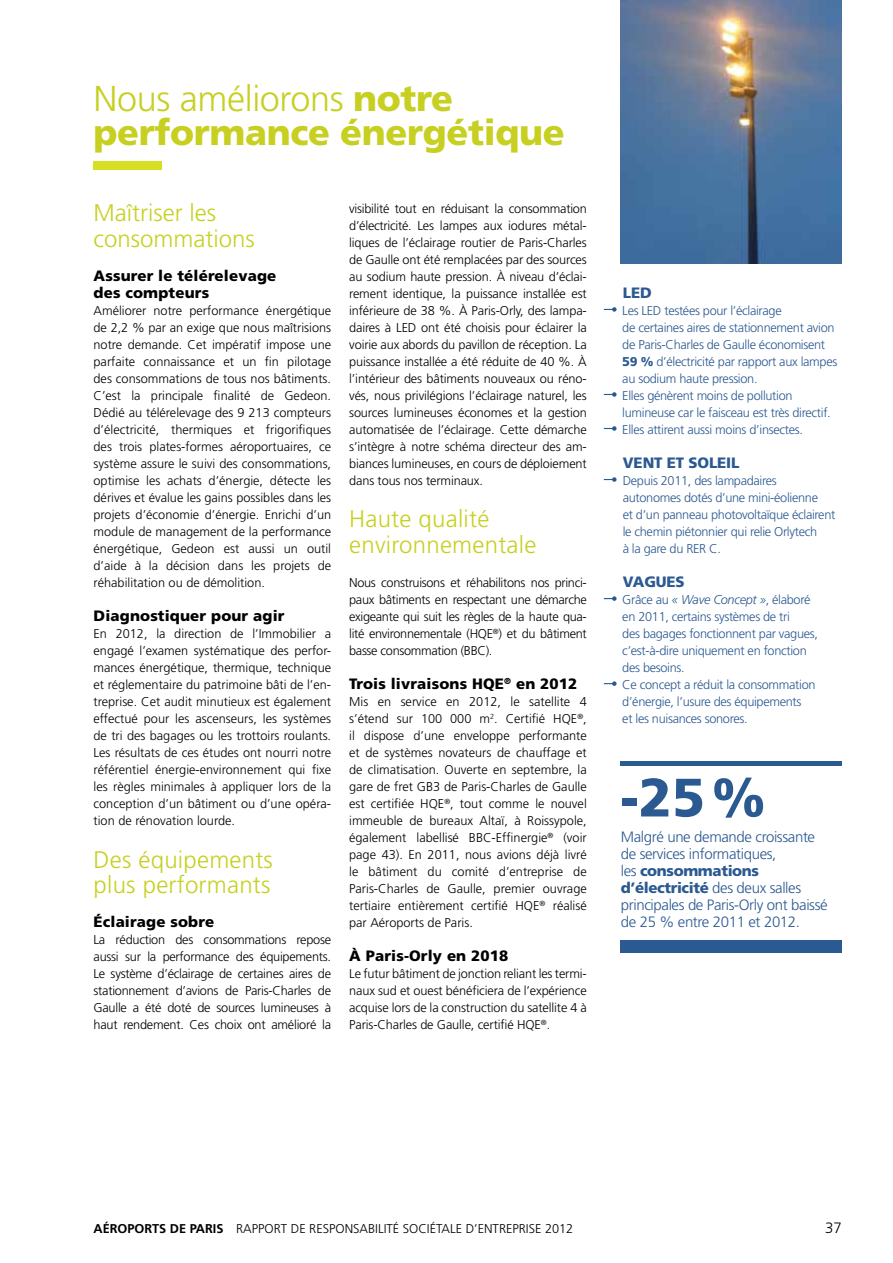
<style>
.page{position:relative;width:893px;height:1263px;background:#fff}
.page>*{position:absolute;margin:0;border:0;box-sizing:border-box;transform-origin:0 0}
.t1{font:900 54px "Frutiger";color:#2b5991}
.t2{font:900 36px/34px "Frutiger";letter-spacing:-.01em;color:#c7d021}
.t3{font:300 24px/25.5px "Frutiger";letter-spacing:.01em;color:#c7d021}
.t4{font:300 15px/17px "Frutiger";letter-spacing:-.025em;color:#2b5991}
.t5{font:900 15px/17px "Frutiger";letter-spacing:.01em;color:#000}
.t6{font:900 15px "Frutiger";letter-spacing:-.01em;color:#2b5991}
.t7{font:300 15px "Frutiger";color:#000}
.t8{font:300 12.75px/17px "Frutiger";letter-spacing:-.01em;color:#000;text-align:justify}
.t9{font:300 12.75px/17px "Frutiger";letter-spacing:-.025em;color:#2b5991}
.s1{font-weight:300}
.s2{font-weight:900}
.s3{font-style:italic}
.s4{font-weight:700}
</style>
<div class="page">
<img style="left:621px;top:0;width:221px;height:264px">
<div style="left:94px;top:162px;width:68px;height:8px;background:#d7df23"></div>
<svg style="left:604px;top:596px;width:13px;height:5px"></svg>
<svg style="left:604px;top:681px;width:13px;height:5px"></svg>
<svg style="left:604px;top:307px;width:13px;height:5px"></svg>
<svg style="left:604px;top:392px;width:13px;height:5px"></svg>
<svg style="left:604px;top:426px;width:13px;height:5px"></svg>
<svg style="left:604px;top:477px;width:13px;height:5px"></svg>
<hr style="left:621px;top:761px;width:221px;height:4px;background:#2b5991">
<div style="left:621px;top:940px;width:221px;height:12px;background:#2b5991"></div>
<h2 class="t2" style="left:94px;top:80px;width:473px"><span class="s1">Nous améliorons</span> notre performance énergétique</h2>
<h3 class="t3" style="left:94px;top:200px;width:163px">Maîtriser les consommations</h3>
<p class="t5" style="left:94px;top:267px;width:184px">Assurer le télérelevage des compteurs</p>
<p class="t8" style="left:94px;top:302px;width:239px">Améliorer notre performance énergétique de 2,2 % par an exige que nous maîtrisions notre demande. Cet impératif impose une parfaite connaissance et un fin pilotage des consommations de tous nos bâtiments.<br>C ’est la principale finalité de Gedeon.<br>Dédié au télérelevage des 9 213 compteurs d’électricité, thermiques et frigorifiques des trois plates-formes aéroportuaires, ce système assure le suivi des consommations, optimise les achats d’énergie, détecte les dérives et évalue les gains possibles dans les projets d’économie d’énergie. Enrichi d’un module de management de la performance énergétique, Gedeon est aussi un outil d’aide à la décision dans les projets de réhabilitation ou de démolition.</p>
<p class="t5" style="left:94px;top:607px;width:192px">Diagnostiquer pour agir</p>
<p class="t8" style="left:94px;top:625px;width:239px">En 2012, la direction de l’Immobilier a engagé l’examen systématique des perfor&shy;mances énergétique, thermique, technique et réglementaire du patrimoine bâti de l’en&shy;treprise. Cet audit minutieux est également effectué pour les ascenseurs, les systèmes de tri des bagages ou les trottoirs roulants.<br>Les résultats de ces études ont nourri notre référentiel énergie-environnement qui fixe les règles minimales à appliquer lors de la conception d’un bâtiment ou d’une opéra&shy;tion de rénovation lourde.</p>
<h3 class="t3" style="left:94px;top:846px;width:181px">Des équipements plus performants</h3>
<p class="t5" style="left:94px;top:913px;width:122px">Éclairage sobre</p>
<p class="t8" style="left:94px;top:931px;width:239px">La réduction des consommations repose aussi sur la performance des équipements.<br>Le système d’éclairage de certaines aires de stationnement d’avions de Paris-Charles de Gaulle a été doté de sources lumineuses à haut rendement. Ces choix ont amélioré la</p>
<p class="t8" style="left:349px;top:200px;width:239px">visibilité tout en réduisant la consommation d’électricité. Les lampes aux iodures métal&shy;liques de l’éclairage routier de Paris-C harles de Gaulle ont été remplacées par des sources au sodium haute pression. À niveau d’éclai&shy;rement identique, la puissance installée est inférieure de 38 %. À Paris-Orly, des lampa&shy;daires à LED</p>
<p class="t8" style="left:349px;top:319px;width:239px;text-indent:72px">ont été choisis pour éclairer la voirie aux abords du pavillon de réception. La puissance installée a été réduite de 40 %. À l’intérieur des bâtiments nouveaux ou réno&shy;vés, nous privilégions l’éclairage naturel, les sources lumineuses économes et la gestion automatisée de l’éclairage. Cette démarche s’intègre à notre schéma directeur des am&shy;biances lumineuses, en cours de déploiement dans tous nos terminaux.</p>
<h3 class="t3" style="left:349px;top:506px;width:189px">Haute qualité environnementale</h3>
<p class="t8" style="left:349px;top:574px;width:239px">Nous construisons et réhabilitons nos princi&shy;paux bâtiments en respectant une démarche exigeante qui suit les règles de la haute qua&shy;lité environnementale (HQE<sup>®</sup>) et du bâtiment basse consommation (BBC).</p>
<p class="t5" style="left:349px;top:675px;width:230px">Trois livraisons HQE<sup>®</sup> en 2012</p>
<p class="t8" style="left:349px;top:693px;width:239px">M is en service en 2012, le satellite 4 s’étend sur 100 000 m<sup>2</sup>. Certifié HQE<sup>®</sup>, il dispose d’une enveloppe performante et de systèmes novateurs de chauffage et de climatisation. Ouverte en septembre, la gare de fret GB3 de Paris-C harles de Gaulle est certifiée HQE<sup>®</sup>, tout comme le nouvel immeuble de bureaux Altaï, à Roissypole, également labellisé BBC-Effinergie<sup>®</sup> (voir page 43). En 2011, nous avions déjà livré le bâtiment du comité d’entreprise de Paris-C harles de Gaulle, premier ouvrage tertiaire entièrement certifié HQE<sup>®</sup> réalisé par Aéroports de Paris.</p>
<p class="t5" style="left:349px;top:947px;width:161px">À Paris-Orly en 2018</p>
<p class="t8" style="left:349px;top:965px;width:239px">Le futur bâtiment de jonction reliant les termi&shy;naux sud et ouest bénéficiera de l’expérience acquise lors de la construction du satellite 4 à Paris-Charles de Gaulle, certifié HQE<sup>®</sup>.</p>
<p class="t6" style="left:623px;top:283px;width:30px">LED</p>
<p class="t9" style="left:622px;top:302px;width:27px">Les LED</p>
<p class="t9" style="left:622px;top:302px;width:217px;text-indent:42px">testées pour l’éclairage<br>de certaines aires de stationnement avion de Paris-C harles de Gaulle économisent <span class="s2">59 %</span> d’électricité par rapport aux lampes au sodium haute pression.<br>Elles génèrent moins de pollution lumineuse car le faisceau est très directif.<br>Elles attirent aussi moins d’insectes.</p>
<p class="t6" style="left:623px;top:453px;width:12px">Ven</p>
<p class="t6" style="left:654px;top:453px;width:87px">t et soleil</p>
<p class="t9" style="left:623px;top:472px;width:214px">Depuis 2011, des lampadaires autonomes dotés d’une mini-éolienne<br>et d’un panneau photovoltaïque éclairent le chemin piétonnier qui relie Orlytech<br>à la gare du RER</p>
<p class="t9" style="left:709px;top:540px;width:13px">C.</p>
<p class="t6" style="left:623px;top:572px;width:63px">Vagues</p>
<p class="t9" style="left:622px;top:591px;width:197px">Grâce au <span class="s3">« Wave Concept »</span>, élaboré en 2011, certains systèmes de tri<br>des bagages fonctionnent par vagues, c’est-à-dire uniquement en fonction des besoins.<br>Ce concept a réduit la consommation d’énergie, l’usure des équipements<br>et les nuisances sonores.</p>
<h1 class="t1" style="left:621px;top:765px;width:146px">-25%</h1>
<p class="t4" style="left:621px;top:828px;width:208px">Malgré une demande croissante de services informatiques,<br>les <span class="s2">consommations d’électricité</span> des deux salles principales de Paris-Orly ont baissé de 25 % entre 2011 et 2012.</p>
<p class="t8" style="left:94px;top:1220px;width:481px"><span class="s4">AÉROPORTS DE PARIS</span> Rapport de responsabilité sociétale d’entreprise 2012</p>
<p class="t7" style="left:825px;top:1219px;width:18px">37</p>
</div>
